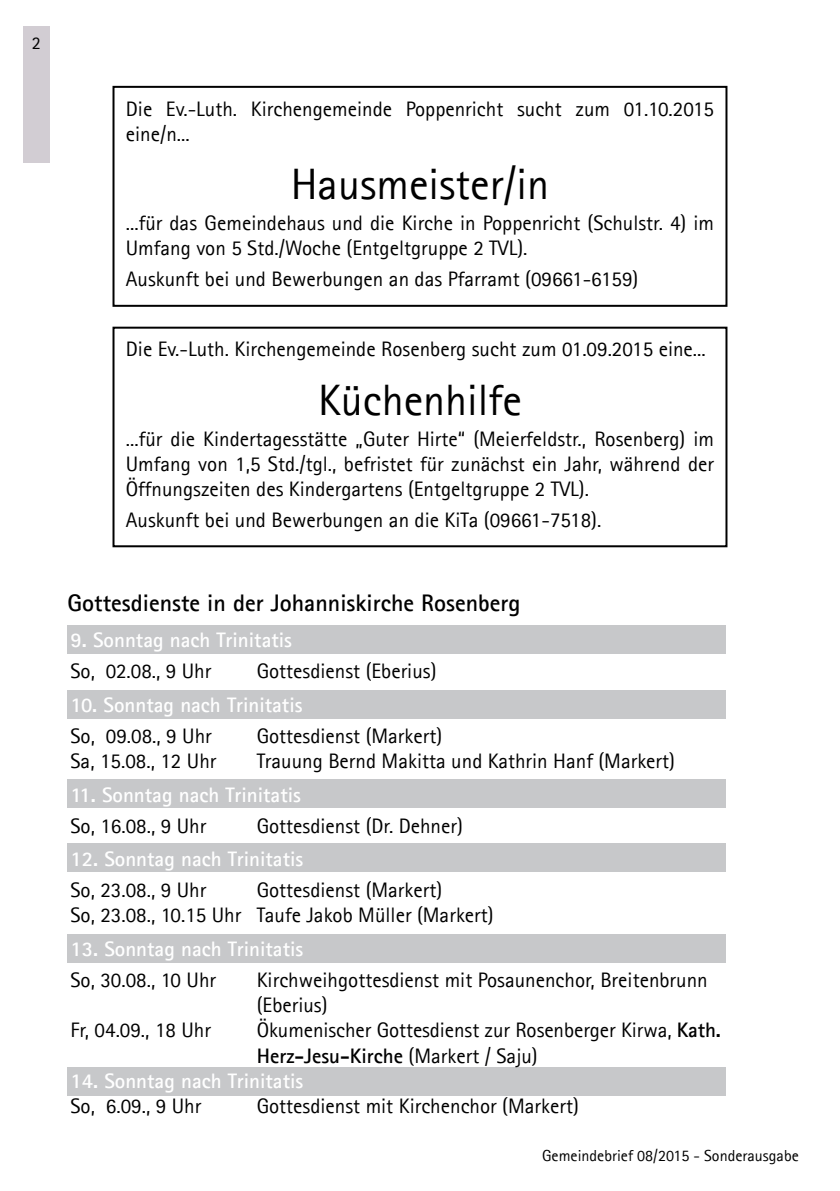
<style>
.page{position:relative;width:840px;height:1191px;background:#fff}
.page>*{position:absolute;margin:0;border:0;box-sizing:border-box;transform-origin:0 0}
.t1{font:44px "Agfa Rotis Sans Serif";color:#000}
.t2{font:700 24px "Agfa Rotis Sans Serif";color:#000}
.t3{font:21px/25.2px "Agfa Rotis Sans Serif";color:#000}
.t4{font:700 21px "Agfa Rotis Sans Serif";color:#fff}
.t5{font:18px "Agfa Rotis Sans Serif";color:#000}
.t6{font:16px "Agfa Rotis Sans Serif";color:#000}
.s1{font-weight:700}
</style>
<div class="page">
<div style="left:23px;top:26px;width:27px;height:136px;background:#d2cdd3"></div>
<div style="left:68px;top:1067px;width:657px;height:28px;background:#c7c8ca"></div>
<div style="left:68px;top:934px;width:657px;height:28px;background:#c7c8ca"></div>
<div style="left:68px;top:843px;width:657px;height:28px;background:#c7c8ca"></div>
<div style="left:68px;top:780px;width:657px;height:28px;background:#c7c8ca"></div>
<div style="left:68px;top:690px;width:657px;height:28px;background:#c7c8ca"></div>
<div style="left:68px;top:625px;width:657px;height:28px;background:#c7c8ca"></div>
<div style="left:112px;top:86px;width:615px;height:221px;border:2px solid #000"></div>
<div style="left:112px;top:327px;width:615px;height:220px;border:2px solid #000"></div>
<p class="t5" style="left:32px;top:32px;width:10px">2</p>
<p class="t3" style="left:126px;top:96px;width:589px">Die Ev.-Luth. Kirchengemeinde Poppenricht sucht zum 01.10.2015 eine/n...</p>
<h1 class="t1" style="left:290px;top:158px;width:260px">Hausmeister/in</h1>
<p class="t3" style="left:126px;top:210px;width:589px">...für das Gemeindehaus und die Kirche in Poppenricht (Schulstr. 4) im<br>Umfang von 5 Std./Woche (Entgeltgruppe 2 TVL).</p>
<p class="t3" style="left:126px;top:266px;width:513px">Auskunft bei und Bewerbungen an das Pfarramt (09661-6159)</p>
<p class="t3" style="left:126px;top:336px;width:581px">Die Ev.-Luth. Kirchengemeinde Rosenberg sucht zum 01.09.2015 eine...</p>
<h1 class="t1" style="left:318px;top:374px;width:205px">Küchenhilfe</h1>
<p class="t3" style="left:126px;top:426px;width:589px;text-align:justify">...für die Kindertagesstätte „Guter Hirte“ (Meierfeldstr., Rosenberg) im Umfang von 1,5 Std./tgl., befristet für zunächst ein Jahr, während der Öffnungszeiten des Kindergartens (Entgeltgruppe 2 TVL).</p>
<p class="t3" style="left:126px;top:507px;width:477px">Auskunft bei und Bewerbungen an die KiTa (09661-7518).</p>
<p class="t2" style="left:68px;top:588px;width:454px">Gottesdienste in der Johanniskirche Rosenberg</p>
<p class="t4" style="left:70px;top:627px;width:223px">9. Sonntag nach Trinitatis</p>
<p class="t3" style="left:70px;top:658px;width:142px">So, 02.08., 9 Uhr</p>
<p class="t3" style="left:256px;top:658px;width:181px">Gottesdienst (Eberius)</p>
<p class="t4" style="left:70px;top:691px;width:233px">10. Sonntag nach Trinitatis</p>
<p class="t3" style="left:70px;top:723px;width:143px">So, 09.08., 9 Uhr</p>
<p class="t3" style="left:256px;top:723px;width:187px">Gottesdienst (Markert)</p>
<p class="t3" style="left:70px;top:748px;width:147px">Sa, 15.08., 12 Uhr</p>
<p class="t3" style="left:256px;top:748px;width:419px">Trauung Bernd Makitta und Kathrin Hanf (Markert)</p>
<p class="t4" style="left:70px;top:781px;width:232px">11. Sonntag nach Trinitatis</p>
<p class="t3" style="left:70px;top:812px;width:137px">So, 16.08., 9 Uhr</p>
<p class="t3" style="left:256px;top:812px;width:208px">Gottesdienst (Dr. Dehner)</p>
<p class="t4" style="left:70px;top:846px;width:234px">12. Sonntag nach Trinitatis</p>
<p class="t3" style="left:70px;top:877px;width:137px">So, 23.08., 9 Uhr</p>
<p class="t3" style="left:70px;top:877px;width:424px;text-indent:186px">Gottesdienst (Markert)<br>So, 23.08., 10.15 Uhr Taufe Jakob Müller (Markert)</p>
<p class="t4" style="left:70px;top:935px;width:234px">13. Sonntag nach Trinitatis</p>
<p class="t3" style="left:70px;top:967px;width:147px">So, 30.08., 10 Uhr</p>
<p class="t3" style="left:256px;top:967px;width:452px">Kirchweihgottesdienst mit Posaunenchor, Breitenbrunn (Eberius)</p>
<p class="t3" style="left:70px;top:1017px;width:142px">Fr, 04.09., 18 Uhr</p>
<p class="t3" style="left:256px;top:1017px;width:465px">Ökumenischer Gottesdienst zur Rosenberger Kirwa, <span class="s1">Kath.<br>Herz-Jesu-Kirche</span> (Markert / Saju)</p>
<p class="t4" style="left:70px;top:1067px;width:234px">14. Sonntag nach Trinitatis</p>
<p class="t3" style="left:70px;top:1093px;width:132px">So, 6.09., 9 Uhr</p>
<p class="t3" style="left:256px;top:1093px;width:323px">Gottesdienst mit Kirchenchor (Markert)</p>
<p class="t6" style="left:541px;top:1146px;width:258px">Gemeindebrief 08/2015 - Sonderausgabe</p>
</div>
